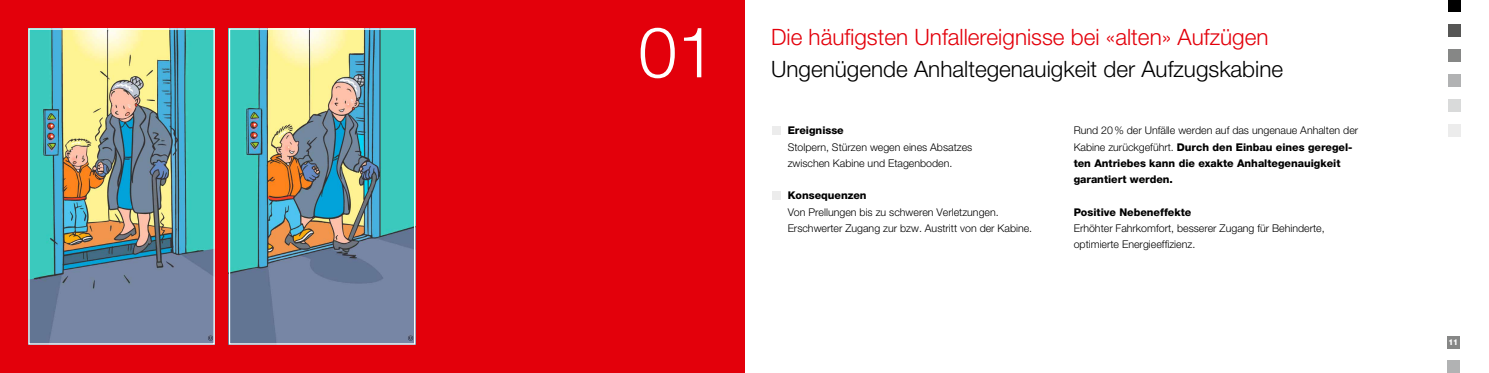
<style>
.page{position:relative;width:1489px;height:373px;background:#fff}
.page>*{position:absolute;margin:0;border:0;box-sizing:border-box;transform-origin:0 0}
.t1{font:300 70px "Helvetica Neue";color:#fff}
.t2{font:300 22.5px "Helvetica Neue";color:#e3000b}
.t3{font:300 22.5px "Helvetica Neue";color:#000}
.t4{font:300 10.62px/16.2px "Helvetica Neue";color:#000}
.t5{font:800 10.62px/16.2px "Helvetica Neue";color:#000}
.t6{font:800 8.12px "Helvetica Neue";color:#fff;scale:.95 1}
.s1{font-weight:300}
</style>
<div class="page">
<div style="left:1448px;top:0;width:12px;height:12px;background:#000"></div>
<div style="left:1448px;top:25px;width:12px;height:12px;background:#565655"></div>
<div style="left:1448px;top:50px;width:12px;height:12px;background:#868786"></div>
<div style="left:1448px;top:74px;width:12px;height:12px;background:#b1b2b3"></div>
<div style="left:1448px;top:99px;width:12px;height:12px;background:#d9dada"></div>
<div style="left:1448px;top:124px;width:12px;height:12px;background:#ececec"></div>
<div style="left:1446px;top:335px;width:12px;height:12px;background:#868786"></div>
<div style="left:1446px;top:360px;width:12px;height:12px;background:#b1b2b3"></div>
<div style="left:0;top:0;width:744px;height:372px;background:#e3000b"></div>
<img style="left:231px;top:30px;width:182px;height:312px">
<div style="left:229px;top:28px;width:186px;height:316px;border:1px solid #fff"></div>
<img style="left:30px;top:30px;width:183px;height:312px">
<div style="left:28px;top:28px;width:187px;height:316px;border:1px solid #fff"></div>
<div style="left:772px;top:126px;width:9px;height:8px;background:#ececec"></div>
<div style="left:772px;top:191px;width:9px;height:8px;background:#ececec"></div>
<h1 class="t1" style="left:638px;top:9px;width:79px">01</h1>
<h2 class="t2" style="left:771px;top:23px;width:499px">Die häufigsten Unfallereignisse bei «alten» Aufzügen</h2>
<h2 class="t3" style="left:771px;top:55px;width:513px">Ungenügende Anhaltegenauigkeit der Aufzugskabine</h2>
<p class="t5" style="left:787px;top:122px;width:58px">Ereignisse</p>
<p class="t4" style="left:787px;top:138px;width:186px">Stolpern, Stürzen wegen eines Absatzes zwischen Kabine und Etagenboden.</p>
<p class="t5" style="left:787px;top:187px;width:80px">Konsequenzen</p>
<p class="t4" style="left:787px;top:203px;width:246px">Von Prellungen bis zu schweren Verletzungen.<br>Erschwerter Zugang zur bzw. Austritt von der Kabine.</p>
<p class="t5" style="left:1073px;top:122px;width:286px"><span class="s1">Rund 20% der Unfälle werden auf das ungenaue Anhalten der Kabine zurückgeführt.</span> Durch den Einbau eines geregel&shy;ten Antriebes kann die exakte Anhaltegenauigkeit garantiert werden.</p>
<p class="t5" style="left:1073px;top:203px;width:119px">Positive Nebeneffekte</p>
<p class="t4" style="left:1073px;top:219px;width:252px">Erhöhter Fahrkomfort, besserer Zugang für Behinderte, optimierte Energieeffizienz.</p>
<p class="t6" style="left:1448px;top:336px;width:12px">11</p>
</div>
